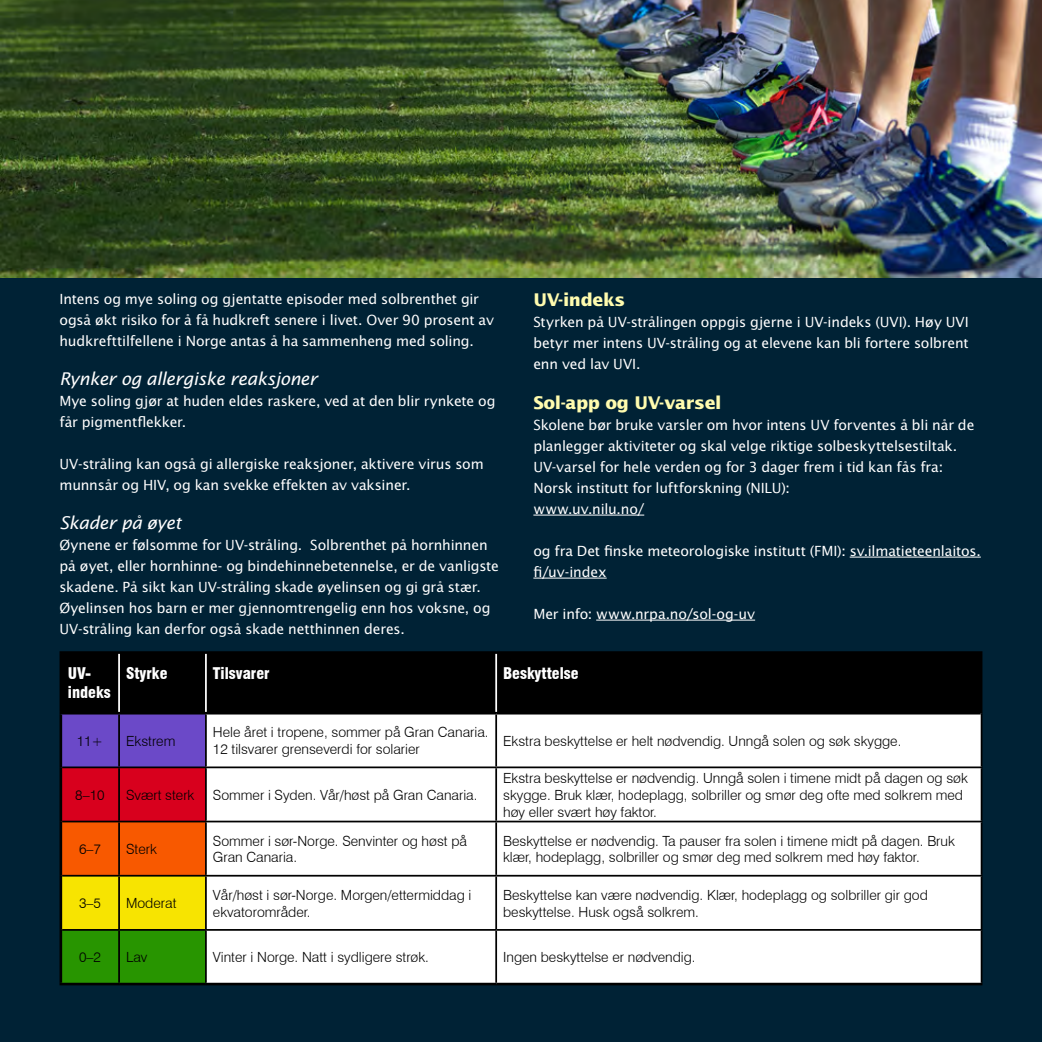
<style>
.page{position:relative;width:1042px;height:1042px;background:#002235}
.page>*{position:absolute;margin:0;border:0;box-sizing:border-box;transform-origin:0 0}
.MT2{font:italic 17.5px "Lucida Sans Std";letter-spacing:-.02em;color:#fff}
.MT{font:700 17.5px "Lucida Sans Std";letter-spacing:-.02em;color:#fffcaf}
.t1{font:900 condensed 15.75px/18.9px "Swiss 721 BT";color:#fff}
.MT-2{font:14px/21px "Lucida Sans Std";letter-spacing:-.01em;color:#fff}
.t2{font:300 14px/16.8px "Swiss 721 BT";color:#000}
</style>
<div class="page">
<hr style="left:533px;top:515px;width:111px;height:1px;background:#fff">
<hr style="left:849px;top:557px;width:132px;height:1px;background:#fff">
<hr style="left:533px;top:578px;width:74px;height:1px;background:#fff">
<hr style="left:596px;top:620px;width:159px;height:1px;background:#fff">
<img style="left:0;top:0;width:1042px;height:278px">
<div style="left:62px;top:654px;width:918px;height:58px;background:#000"></div>
<div style="left:207px;top:714px;width:773px;height:269px;background:#fff"></div>
<svg style="left:61px;top:714px;width:144px;height:269px;background:#aa6b2d"></svg>
<hr style="left:60px;top:651px;width:59px;height:3px;background:#000">
<hr style="left:60px;top:654px;width:2px;height:58px;background:#000">
<hr style="left:119px;top:651px;width:87px;height:3px;background:#000">
<hr style="left:206px;top:651px;width:290px;height:3px;background:#000">
<hr style="left:496px;top:651px;width:486px;height:3px;background:#000">
<hr style="left:60px;top:714px;width:2px;height:53px;background:#000">
<hr style="left:60px;top:767px;width:2px;height:54px;background:#000">
<hr style="left:60px;top:821px;width:2px;height:54px;background:#000">
<hr style="left:60px;top:876px;width:2px;height:54px;background:#000">
<hr style="left:60px;top:930px;width:2px;height:53px;background:#000">
<hr style="left:119px;top:983px;width:87px;height:2px;background:#000">
<hr style="left:206px;top:983px;width:290px;height:2px;background:#000">
<hr style="left:496px;top:983px;width:486px;height:2px;background:#000">
<hr style="left:60px;top:983px;width:59px;height:2px;background:#000">
<hr style="left:60px;top:712px;width:59px;height:2px;background:#000">
<hr style="left:119px;top:712px;width:87px;height:2px;background:#000">
<hr style="left:206px;top:712px;width:290px;height:2px;background:#000">
<hr style="left:496px;top:712px;width:484px;height:2px;background:#000">
<hr style="left:118px;top:654px;width:2px;height:58px;background:#fff">
<hr style="left:205px;top:654px;width:2px;height:58px;background:#fff">
<hr style="left:495px;top:654px;width:2px;height:58px;background:#fff">
<hr style="left:118px;top:714px;width:2px;height:52px;background:#000">
<hr style="left:205px;top:714px;width:2px;height:52px;background:#000">
<hr style="left:495px;top:714px;width:2px;height:52px;background:#000">
<hr style="left:980px;top:713px;width:2px;height:53px;background:#000">
<hr style="left:62px;top:766px;width:57px;height:2px;background:#000">
<hr style="left:119px;top:766px;width:87px;height:2px;background:#000">
<hr style="left:118px;top:768px;width:2px;height:52px;background:#000">
<hr style="left:206px;top:766px;width:290px;height:2px;background:#000">
<hr style="left:205px;top:768px;width:2px;height:52px;background:#000">
<hr style="left:496px;top:766px;width:486px;height:2px;background:#000">
<hr style="left:495px;top:768px;width:2px;height:52px;background:#000">
<hr style="left:980px;top:768px;width:2px;height:52px;background:#000">
<hr style="left:62px;top:820px;width:57px;height:2px;background:#000">
<hr style="left:119px;top:820px;width:87px;height:2px;background:#000">
<hr style="left:118px;top:822px;width:2px;height:53px;background:#000">
<hr style="left:206px;top:820px;width:290px;height:2px;background:#000">
<hr style="left:205px;top:822px;width:2px;height:53px;background:#000">
<hr style="left:496px;top:820px;width:486px;height:2px;background:#000">
<hr style="left:495px;top:822px;width:2px;height:53px;background:#000">
<hr style="left:980px;top:822px;width:2px;height:53px;background:#000">
<hr style="left:62px;top:875px;width:57px;height:1px;background:#000">
<hr style="left:119px;top:875px;width:87px;height:1px;background:#000">
<hr style="left:118px;top:876px;width:2px;height:53px;background:#000">
<hr style="left:206px;top:875px;width:290px;height:1px;background:#000">
<hr style="left:205px;top:876px;width:2px;height:53px;background:#000">
<hr style="left:496px;top:875px;width:486px;height:1px;background:#000">
<hr style="left:495px;top:876px;width:2px;height:53px;background:#000">
<hr style="left:980px;top:876px;width:2px;height:53px;background:#000">
<hr style="left:62px;top:929px;width:57px;height:2px;background:#000">
<hr style="left:119px;top:929px;width:87px;height:2px;background:#000">
<hr style="left:118px;top:931px;width:2px;height:52px;background:#000">
<hr style="left:206px;top:929px;width:290px;height:2px;background:#000">
<hr style="left:205px;top:931px;width:2px;height:52px;background:#000">
<hr style="left:496px;top:929px;width:486px;height:2px;background:#000">
<hr style="left:495px;top:931px;width:2px;height:52px;background:#000">
<hr style="left:980px;top:931px;width:2px;height:52px;background:#000">
<hr style="left:980px;top:654px;width:2px;height:59px;background:#000">
<p class="MT-2" style="left:60px;top:288px;width:436px">Intens og mye soling og gjentatte episoder med solbrenthet gir også økt risiko for å få hudkreft senere i livet. Over 90 prosent av hudkrefttilfellene i Norge antas å ha sammenheng med soling.</p>
<p class="MT2" style="left:60px;top:368px;width:259px">Rynker og allergiske reaksjoner</p>
<p class="MT-2" style="left:60px;top:391px;width:437px">Mye soling gjør at huden eldes raskere, ved at den blir rynkete og får pigmentflekker.</p>
<p class="MT-2" style="left:60px;top:454px;width:426px">UV-stråling kan også gi allergiske reaksjoner, aktivere virus som munnsår og HIV, og kan svekke effekten av vaksiner.</p>
<p class="MT2" style="left:60px;top:513px;width:123px">Skader på øyet</p>
<p class="MT-2" style="left:60px;top:535px;width:441px">Øynene er følsomme for UV-stråling. Solbrenthet på hornhinnen på øyet, eller hornhinne- og bindehinnebetennelse, er de vanligste skadene. På sikt kan UV-stråling skade øyelinsen og gi grå stær.<br>Øyelinsen hos barn er mer gjennomtrengelig enn hos voksne, og UV-stråling kan derfor også skade netthinnen deres.</p>
<p class="MT" style="left:533px;top:290px;width:94px">UV-indeks</p>
<p class="MT-2" style="left:533px;top:312px;width:437px;text-align:justify">Styrken på UV-strålingen oppgis gjerne i UV-indeks (UVI). Høy UVI betyr mer intens UV-stråling og at elevene kan bli fortere solbrent enn ved lav UVI.</p>
<p class="MT" style="left:533px;top:392px;width:190px">Sol-app og UV-varsel</p>
<p class="MT-2" style="left:533px;top:414px;width:442px">Skolene bør bruke varsler om hvor intens UV forventes å bli når de planlegger aktiviteter og skal velge riktige solbeskyttelsestiltak.</p>
<p class="MT-2" style="left:533px;top:456px;width:411px">UV-varsel for hele verden og for 3 dager frem i tid kan fås fra:</p>
<p class="MT-2" style="left:533px;top:477px;width:258px">Norsk institutt for luftforskning (NILU): www.uv.nilu.no/</p>
<p class="MT-2" style="left:533px;top:540px;width:449px">og fra Det finske meteorologiske institutt (FMI): sv.ilmatieteenlaitos. fi/uv-index</p>
<p class="MT-2" style="left:533px;top:603px;width:223px">Mer info: www.nrpa.no/sol-og-uv</p>
<p class="t1" style="left:68px;top:664px;width:44px">UV&shy;indeks</p>
<p class="t1" style="left:126px;top:664px;width:43px">Styrke</p>
<p class="t1" style="left:213px;top:664px;width:58px">Tilsvarer</p>
<p class="t1" style="left:503px;top:664px;width:77px">Beskyttelse</p>
<p class="t2" style="left:77px;top:732px;width:28px">11+</p>
<p class="t2" style="left:126px;top:732px;width:51px">Ekstrem</p>
<p class="t2" style="left:213px;top:724px;width:277px">Hele året i tropene, sommer på Gran Canaria.<br>12 tilsvarer grenseverdi for solarier</p>
<p class="t2" style="left:503px;top:732px;width:400px">Ekstra beskyttelse er helt nødvendig. Unngå solen og søk skygge.</p>
<p class="t2" style="left:75px;top:786px;width:31px">8–10</p>
<p class="t2" style="left:126px;top:786px;width:70px">Svært sterk</p>
<p class="t2" style="left:213px;top:786px;width:266px">Sommer i Syden. Vår/høst på Gran Canaria.</p>
<p class="t2" style="left:503px;top:769px;width:466px">Ekstra beskyttelse er nødvendig. Unngå solen i timene midt på dagen og søk skygge. Bruk klær, hodeplagg, solbriller og smør deg ofte med solkrem med høy eller svært høy faktor.</p>
<p class="t2" style="left:79px;top:840px;width:23px">6–7</p>
<p class="t2" style="left:126px;top:840px;width:32px">Sterk</p>
<p class="t2" style="left:213px;top:832px;width:256px">Sommer i sør-Norge. Senvinter og høst på<br>Gran Canaria.</p>
<p class="t2" style="left:503px;top:832px;width:453px">Beskyttelse er nødvendig. Ta pauser fra solen i timene midt på dagen. Bruk klær, hodeplagg, solbriller og smør deg med solkrem med høy faktor.</p>
<p class="t2" style="left:79px;top:894px;width:23px">3–5</p>
<p class="t2" style="left:126px;top:894px;width:52px">Moderat</p>
<p class="t2" style="left:213px;top:886px;width:260px">Vår/høst i sør-Norge. Morgen/ettermiddag i ekvatorområder.</p>
<p class="t2" style="left:503px;top:886px;width:426px">Beskyttelse kan være nødvendig. Klær, hodeplagg og solbriller gir god beskyttelse. Husk også solkrem.</p>
<p class="t2" style="left:79px;top:949px;width:23px">0–2</p>
<p class="t2" style="left:126px;top:949px;width:23px">Lav</p>
<p class="t2" style="left:213px;top:949px;width:217px">Vinter i Norge. Natt i sydligere strøk.</p>
<p class="t2" style="left:503px;top:949px;width:194px">Ingen beskyttelse er nødvendig.</p>
</div>
